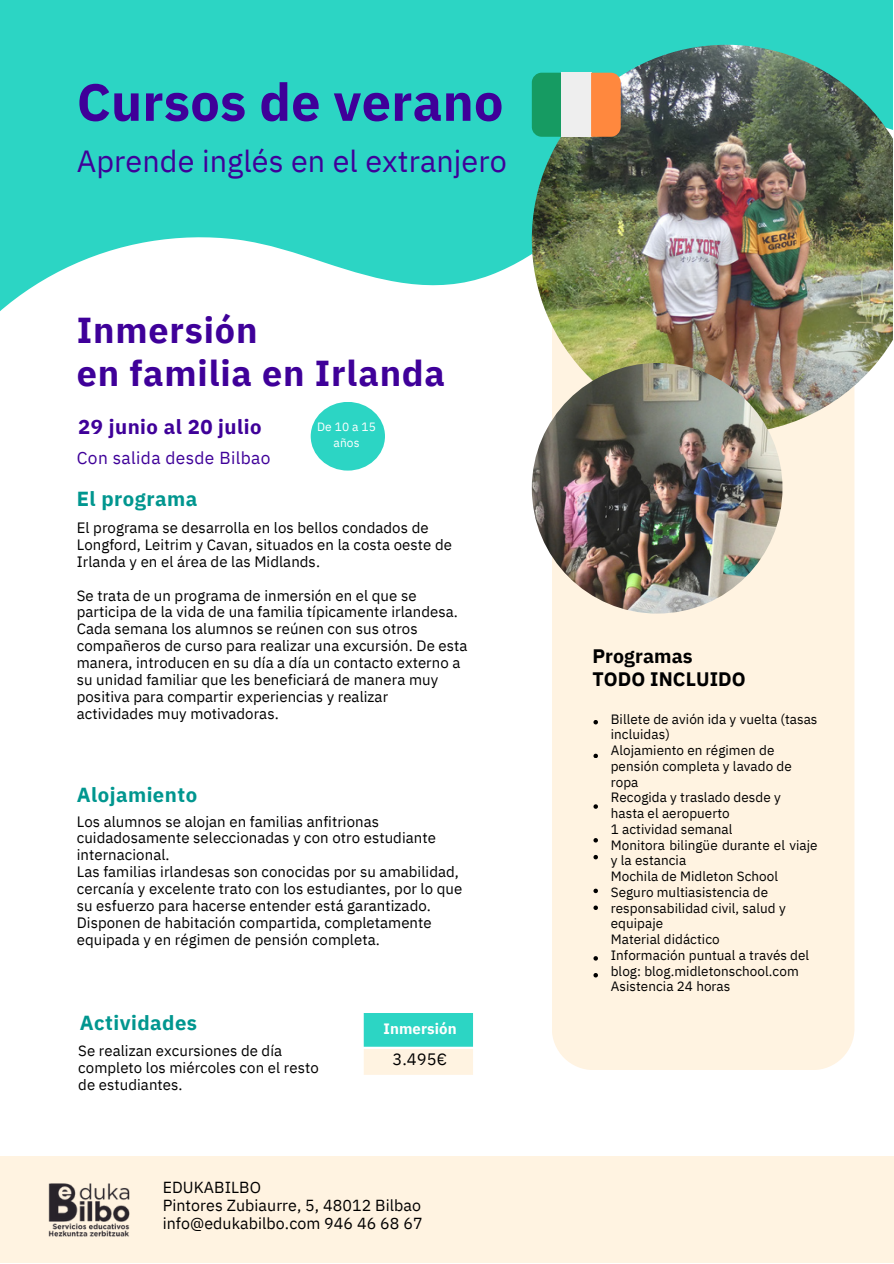
<style>
.page{position:relative;width:894px;height:1264px;background:#fff}
.page>*{position:absolute;margin:0;border:0;box-sizing:border-box;transform-origin:0 0}
.t1{font:700 52.2px "IBM Plex Sans";letter-spacing:.005em;color:#3f0099}
.t2{font:700 36px/42.8px "IBM Plex Sans";letter-spacing:.025em;color:#3f0099}
.t3{font:30.45px "IBM Plex Sans";letter-spacing:.005em;color:#3f0099}
.t4{font:700 20.25px "IBM Plex Sans";letter-spacing:.025em;color:#00968f}
.t5{font:700 20.25px "IBM Plex Sans";letter-spacing:.025em;color:#3f0099}
.t6{font:700 19.5px/22.5px "IBM Plex Sans";letter-spacing:.005em;color:#000}
.t7{font:17.25px "IBM Plex Sans";letter-spacing:.02em;color:#3f0099}
.t8{font:16.5px "IBM Plex Sans";color:#000}
.t9{font:15.9px/18px "IBM Plex Sans";letter-spacing:.005em;color:#000}
.t10{font:15px/16.8px "IBM Plex Sans";letter-spacing:.005em;color:#000}
.t11{font:700 15px "IBM Plex Sans";letter-spacing:.005em;color:#fff}
.t12{font:13.5px/15.8px "IBM Plex Sans";letter-spacing:.005em;color:#000}
.t13{font:12px/15.9px "IBM Plex Sans";letter-spacing:.005em;color:#fff;text-align:center}
</style>
<div class="page">
<svg style="left:0;top:0;width:893px;height:341px;fill:#2cd5c4"></svg>
<div style="left:551px;top:272px;width:303px;height:798px;background:#fff3e1"></div>
<img style="left:531px;top:45px;width:361px;height:388px">
<svg style="left:310px;top:402px;width:75px;height:68px;fill:#2cd5c4"></svg>
<div style="left:0;top:1156px;width:892px;height:106px;background:#fff3e1"></div>
<svg style="left:593px;top:720px;width:4px;height:4px"></svg>
<svg style="left:593px;top:753px;width:4px;height:5px"></svg>
<svg style="left:593px;top:804px;width:4px;height:4px"></svg>
<svg style="left:593px;top:838px;width:4px;height:4px"></svg>
<svg style="left:593px;top:854px;width:4px;height:5px"></svg>
<svg style="left:593px;top:888px;width:4px;height:5px"></svg>
<svg style="left:593px;top:905px;width:4px;height:5px"></svg>
<svg style="left:593px;top:956px;width:4px;height:4px"></svg>
<svg style="left:593px;top:973px;width:4px;height:4px"></svg>
<svg style="left:363px;top:1013px;width:110px;height:62px;background:#8ce3d2"></svg>
<img style="left:48px;top:1183px;width:82px;height:54px">
<div style="left:531px;top:73px;width:30px;height:64px;background:#169b62"></div>
<div style="left:561px;top:73px;width:30px;height:64px;background:#eee"></div>
<div style="left:591px;top:73px;width:29px;height:64px;background:#ff883e"></div>
<img style="left:531px;top:363px;width:251px;height:250px;border-radius:50%">
<p class="t1" style="left:77px;top:67px;width:428px">Cursos de verano</p>
<p class="t3" style="left:77px;top:141px;width:431px">Aprende inglés en el extranjero</p>
<h1 class="t2" style="left:77px;top:308px;width:370px">Inmersión<br>en familia en Irlanda</h1>
<p class="t5" style="left:78px;top:413px;width:185px">29 junio al 20 julio</p>
<p class="t7" style="left:77px;top:446px;width:195px">Con salida desde Bilbao</p>
<p class="t4" style="left:77px;top:485px;width:122px">El programa</p>
<h2 class="t13" style="left:317px;top:419px;width:60px">De 10 a 15 años</h2>
<p class="t10" style="left:77px;top:519px;width:376px">El programa se desarrolla en los bellos condados de<br>Longford, Leitrim y Cavan, situados en la costa oeste de<br>Irlanda y en el área de las Midlands.</p>
<h4 class="t10" style="left:77px;top:586px;width:392px">Se trata de un programa de inmersión en el que se participa de la vida de una familia típicamente irlandesa.<br>Cada semana los alumnos se reúnen con sus otros compañeros de curso para realizar una excursión. De esta manera, introducen en su día a día un contacto externo a su unidad familiar que les beneficiará de manera muy positiva para compartir experiencias y realizar</h4>
<p class="t10" style="left:77px;top:704px;width:203px">actividades muy motivadoras.</p>
<p class="t4" style="left:77px;top:780px;width:122px">Alojamiento</p>
<h5 class="t10" style="left:77px;top:812px;width:360px">Los alumnos se alojan en familias anfitrionas cuidadosamente seleccionadas y con otro estudiante internacional.</h5>
<p class="t10" style="left:77px;top:863px;width:387px">Las familias irlandesas son conocidas por su amabilidad, cercanía y excelente trato con los estudiantes, por lo que su esfuerzo para hacerse entender está garantizado.<br>Disponen de habitación compartida, completamente equipada y en régimen de pensión completa.</p>
<p class="t4" style="left:80px;top:1009px;width:119px">Actividades</p>
<h3 class="t10" style="left:78px;top:1041px;width:242px">Se realizan excursiones de día completo los miércoles con el resto de estudiantes.</h3>
<h4 class="t11" style="left:383px;top:1018px;width:74px">Inmersión</h4>
<p class="t8" style="left:392px;top:1048px;width:56px">3.495€</p>
<p class="t9" style="left:163px;top:1177px;width:261px">EDUKABILBO<br>Pintores Zubiaurre, 5, 48012 Bilbao info@edukabilbo.com 946 46 68 67</p>
<h4 class="t6" style="left:592px;top:644px;width:155px">Programas<br>TODO INCLUIDO</h4>
<p class="t12" style="left:610px;top:710px;width:208px">Billete de avión ida y vuelta (tasas incluidas)</p>
<p class="t12" style="left:610px;top:742px;width:182px">Alojamiento en régimen de pensión completa y lavado de ropa</p>
<h4 class="t12" style="left:610px;top:789px;width:171px">Recogida y traslado desde y</h4>
<p class="t12" style="left:610px;top:805px;width:120px">hasta el aeropuerto</p>
<h6 class="t12" style="left:610px;top:820px;width:123px">1 actividad semanal</h6>
<h5 class="t12" style="left:610px;top:836px;width:208px">Monitora bilingüe durante el viaje y la estancia</h5>
<h4 class="t12" style="left:610px;top:868px;width:176px">Mochila de Midleton School<br>Seguro multiasistencia de responsabilidad civil, salud y equipaje</h4>
<p class="t12" style="left:610px;top:931px;width:110px">Material didáctico</p>
<p class="t12" style="left:610px;top:946px;width:200px">Información puntual a través del blog: blog.midletonschool.com<br>Asistencia 24 horas</p>
</div>
